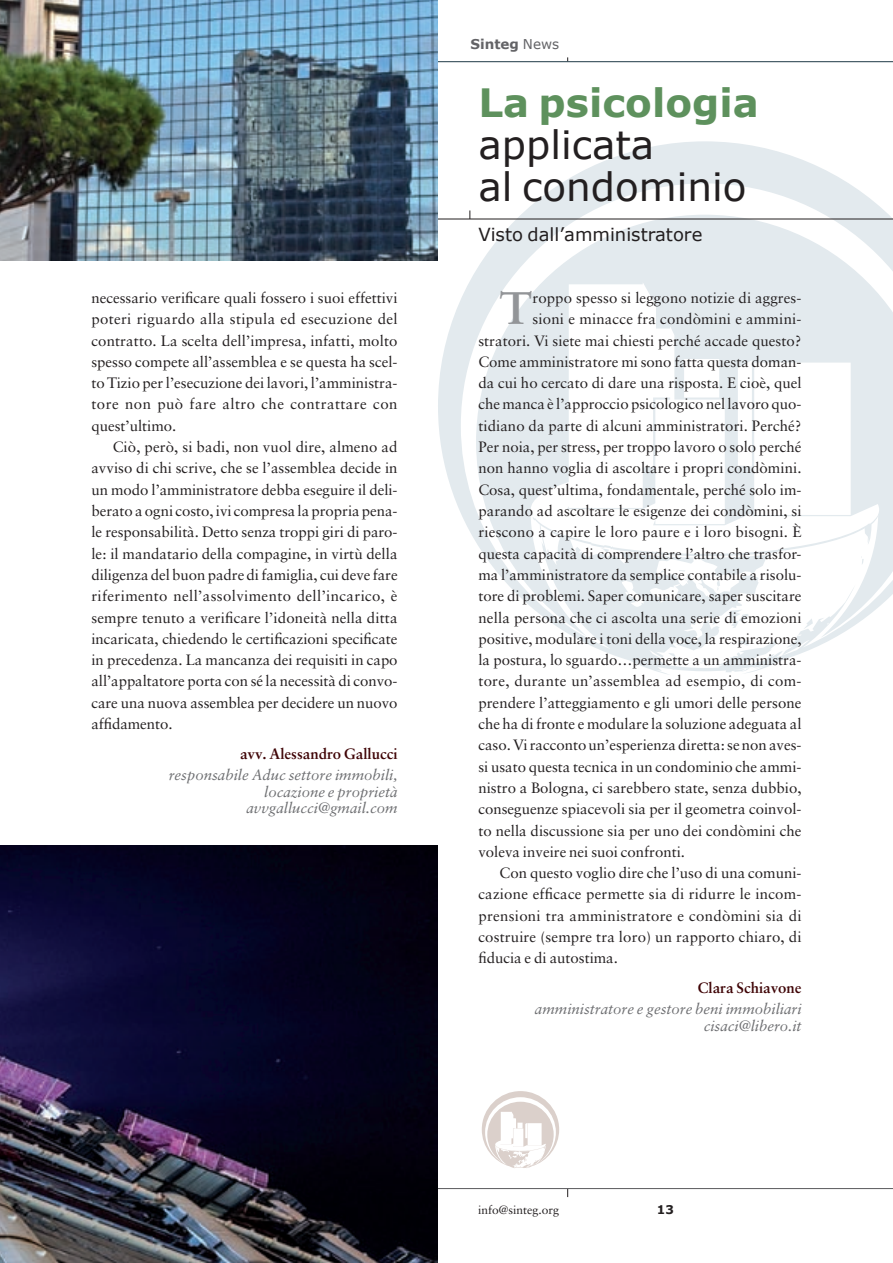
<style>
.page{position:relative;width:893px;height:1263px;background:#fff}
.page>*{position:absolute;margin:0;border:0;box-sizing:border-box;transform-origin:0 0}
.t1{font:700 45.45px "Sabon";color:#939598}
.t2{font:39px/42px "Verdana";color:#231f20}
.t3{font:700 39px "Verdana";color:#5e915d}
.t4{font:18px "Verdana";color:#231f20}
.t5{font:15px/21.3px "Sabon";color:#231f20;text-align:justify}
.t6{font:italic 15px/16.5px "Sabon";color:#6c6d70;text-align:right}
.t7{font:15px "Sabon";letter-spacing:.02em;color:#231f20}
.t8{font:700 15px "Sabon";color:#3f0406}
.t9{font:700 13.5px "Verdana";color:#636366}
.t10{font:12px "Sabon";color:#231f20}
.t11{font:700 12px "Verdana";color:#231f20}
.s1{font-weight:400}
</style>
<div class="page">
<svg style="left:438px;top:141px;width:455px;height:534px"></svg>
<svg style="left:482px;top:1091px;width:77px;height:77px"></svg>
<hr style="left:21px;top:1188px;width:872px;height:1px;background:#5a5a5d">
<hr style="left:21px;top:61px;width:872px;height:1px;background:#38505b">
<hr style="left:21px;top:219px;width:872px;height:1px;background:#231f20">
<img style="left:0;top:845px;width:438px;height:418px">
<img style="left:0;top:0;width:438px;height:260px">
<p class="t5" style="left:91px;top:288px;width:308px">necessario verificare quali fossero i suoi effettivi poteri riguardo alla stipula ed esecuzione del contratto. La scelta dell’impresa, infatti, molto spesso compete all’assemblea e se questa ha scel&shy;to Tizio per l’esecuzione dei lavori, l’amministra&shy;tore non può fare altro che contrattare con quest’ultimo.</p>
<p class="t5" style="left:91px;top:437px;width:308px;text-indent:21px">Ciò, però, si badi, non vuol dire, almeno ad avviso di chi scrive, che se l’assemblea decide in un modo l’amministratore debba eseguire il deli&shy;berato a ogni costo, ivi compresa la propria pena&shy;le responsabilità. Detto senza troppi giri di paro&shy;le: il mandatario della compagine, in virtù della diligenza del buon padre di famiglia, cui deve fare riferimento nell’assolvimento dell’incarico, è sempre tenuto a verificare l’idoneità nella ditta incaricata, chiedendo le certificazioni specificate in precedenza. La mancanza dei requisiti in capo all’appaltatore porta con sé la necessità di convo&shy;care una nuova assemblea per decidere un nuovo affidamento.</p>
<p class="t8" style="left:240px;top:747px;width:159px">avv. Alessandro Gallucci</p>
<p class="t6" style="left:169px;top:768px;width:230px">responsabile Aduc settore immobili, locazione e proprietà avvgallucci@gmail.com</p>
<p class="t9" style="left:471px;top:35px;width:90px">Sinteg <span class="s1">News</span></p>
<h2 class="t3" style="left:478px;top:78px;width:282px">La psicologia</h2>
<h2 class="t2" style="left:478px;top:123px;width:270px">applicata<br>al condominio</h2>
<p class="t4" style="left:478px;top:223px;width:226px">Visto dall’amministratore</p>
<h1 class="t1" style="left:500px;top:289px;width:34px">T</h1>
<p class="t5" style="left:532px;top:288px;width:271px">roppo spesso si leggono notizie di aggres-</p>
<p class="t5" style="left:532px;top:310px;width:271px">sioni e minacce fra condòmini e ammini-</p>
<p class="t5" style="left:478px;top:331px;width:325px">stratori. Vi siete mai chiesti perché accade questo?</p>
<p class="t5" style="left:478px;top:352px;width:325px">Come amministratore mi sono fatta questa doman-</p>
<p class="t5" style="left:478px;top:374px;width:325px">da cui ho cercato di dare una risposta. E cioè, quel</p>
<p class="t5" style="left:478px;top:395px;width:325px">che manca è l’approccio psicologico nel lavoro quo-</p>
<p class="t5" style="left:478px;top:416px;width:325px">tidiano da parte di alcuni amministratori. Perché?</p>
<p class="t5" style="left:478px;top:437px;width:325px">Per noia, per stress, per troppo lavoro o solo perché</p>
<p class="t5" style="left:478px;top:459px;width:325px">non hanno voglia di ascoltare i propri condòmini.</p>
<p class="t5" style="left:478px;top:480px;width:325px">Cosa, quest’ultima, fondamentale, perché solo im-</p>
<p class="t5" style="left:478px;top:501px;width:325px">parando ad ascoltare le esigenze dei condòmini, si</p>
<p class="t5" style="left:478px;top:523px;width:325px">riescono a capire le loro paure e i loro bisogni. È</p>
<p class="t5" style="left:478px;top:544px;width:325px">questa capacità di comprendere l’altro che trasfor-</p>
<p class="t5" style="left:478px;top:565px;width:325px">ma l’amministratore da semplice contabile a risolu-</p>
<p class="t5" style="left:478px;top:587px;width:325px">tore di problemi. Saper comunicare, saper suscitare</p>
<p class="t5" style="left:478px;top:608px;width:325px">nella persona che ci ascolta una serie di emozioni</p>
<p class="t5" style="left:478px;top:629px;width:325px">positive, modulare i toni della voce, la respirazione,</p>
<p class="t5" style="left:478px;top:650px;width:325px">la postura, lo sguardo…permette a un amministra-</p>
<p class="t7" style="left:478px;top:675px;width:325px">tore, durante un’assemblea ad esempio, di com-</p>
<p class="t5" style="left:478px;top:693px;width:325px">prendere l’atteggiamento e gli umori delle persone</p>
<p class="t5" style="left:478px;top:714px;width:325px">che ha di fronte e modulare la soluzione adeguata al</p>
<p class="t5" style="left:478px;top:736px;width:325px">caso. Vi racconto un’esperienza diretta: se non aves-</p>
<p class="t5" style="left:478px;top:757px;width:325px">si usato questa tecnica in un condominio che ammi-</p>
<p class="t5" style="left:478px;top:778px;width:325px">nistro a Bologna, ci sarebbero state, senza dubbio,</p>
<p class="t5" style="left:478px;top:800px;width:325px">conseguenze spiacevoli sia per il geometra coinvol-</p>
<p class="t5" style="left:478px;top:821px;width:325px">to nella discussione sia per uno dei condòmini che</p>
<p class="t5" style="left:478px;top:842px;width:208px">voleva inveire nei suoi confronti.</p>
<p class="t5" style="left:500px;top:863px;width:303px">Con questo voglio dire che l’uso di una comuni-</p>
<p class="t5" style="left:478px;top:885px;width:325px">cazione efficace permette sia di ridurre le incom-</p>
<p class="t7" style="left:478px;top:909px;width:325px">prensioni tra amministratore e condòmini sia di</p>
<p class="t5" style="left:478px;top:927px;width:325px">costruire (sempre tra loro) un rapporto chiaro, di</p>
<p class="t5" style="left:478px;top:949px;width:141px">fiducia e di autostima.</p>
<p class="t8" style="left:698px;top:982px;width:105px">Clara Schiavone</p>
<p class="t6" style="left:535px;top:1002px;width:268px">amministratore e gestore beni immobiliari cisaci@libero.it</p>
<p class="t10" style="left:478px;top:1205px;width:82px">info@sinteg.org</p>
<p class="t11" style="left:657px;top:1202px;width:19px">13</p>
</div>
